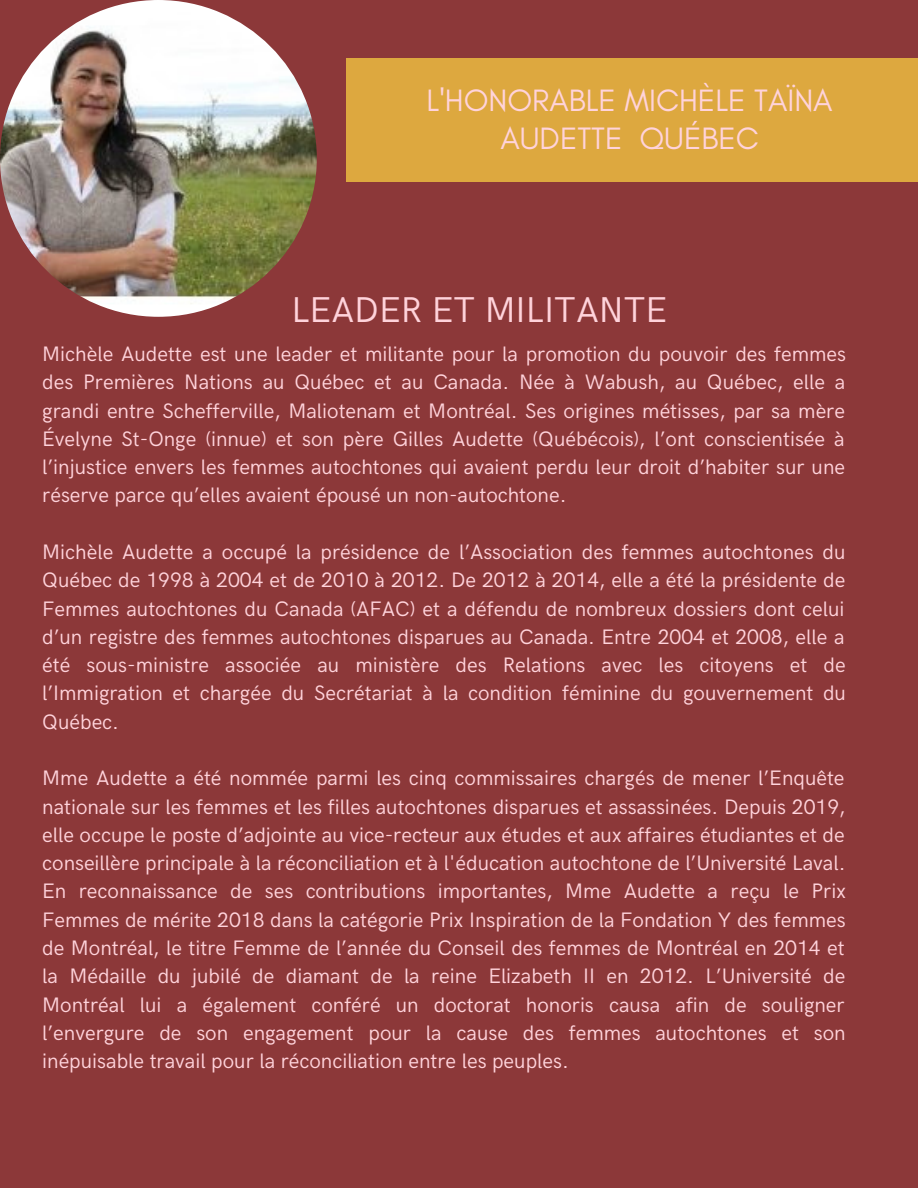
<style>
.page{position:relative;width:918px;height:1188px;background:#8c3839}
.page>*{position:absolute;margin:0;border:0;box-sizing:border-box;transform-origin:0 0}
.t1{font:36px "HK Grotesk";color:#ffd3db}
.t2{font:31.5px/38.2px "Glacial Indifference";color:#ffd3db;text-align:center}
.t3{font:21px/28.3px "HK Grotesk";color:#ffd3db;text-align:justify}
</style>
<div class="page">
<img style="left:0;top:0;width:317px;height:317px;border-radius:50%">
<div style="left:347px;top:59px;width:571px;height:123px;background:#dda83f"></div>
<h2 class="t2" style="left:427px;top:80px;width:408px">L'HONORABLE MICHÈLE TAÏNA<br>AUDETTE QUÉBEC</h2>
<h1 class="t1" style="left:291px;top:290px;width:377px">LEADER ET MILITANTE</h1>
<p class="t3" style="left:42px;top:341px;width:805px">Michèle Audette est une leader et militante pour la promotion du pouvoir des femmes des Premières Nations au Québec et au Canada. Née à Wabush, au Québec, elle a grandi entre Schefferville, Maliotenam et Montréal. Ses origines métisses, par sa mère Évelyne St-Onge (innue) et son père Gilles Audette (Québécois), l’ont conscientisée à l’injustice envers les femmes autochtones qui avaient perdu leur droit d’habiter sur une réserve parce qu’elles avaient épousé un non-autochtone.</p>
<p class="t3" style="left:42px;top:539px;width:805px">Michèle Audette a occupé la présidence de l’Association des femmes autochtones du Québec de 1998 à 2004 et de 2010 à 2012. De 2012 à 2014, elle a été la présidente de Femmes autochtones du Canada (AFAC) et a défendu de nombreux dossiers dont celui d’un registre des femmes autochtones disparues au Canada. Entre 2004 et 2008, elle a été sous-ministre associée au ministère des Relations avec les citoyens et de l’Immigration et chargée du Secrétariat à la condition féminine du gouvernement du Québec.</p>
<p class="t3" style="left:42px;top:765px;width:805px">Mme Audette a été nommée parmi les cinq commissaires chargés de mener l’Enquête nationale sur les femmes et les filles autochtones disparues et assassinées. Depuis 2019, elle occupe le poste d’adjointe au vice-recteur aux études et aux affaires étudiantes et de conseillère principale à la réconciliation et à l'éducation autochtone de l’Université Laval.<br>En reconnaissance de ses contributions importantes, Mme Audette a reçu le Prix Femmes de mérite 2018 dans la catégorie Prix Inspiration de la Fondation Y des femmes de Montréal, le titre Femme de l’année du Conseil des femmes de Montréal en 2014 et la Médaille du jubilé de diamant de la reine Elizabeth II en 2012. L’Université de Montréal lui a également conféré un doctorat honoris causa afin de souligner l’envergure de son engagement pour la cause des femmes autochtones et son inépuisable travail pour la réconciliation entre les peuples.</p>
</div>
